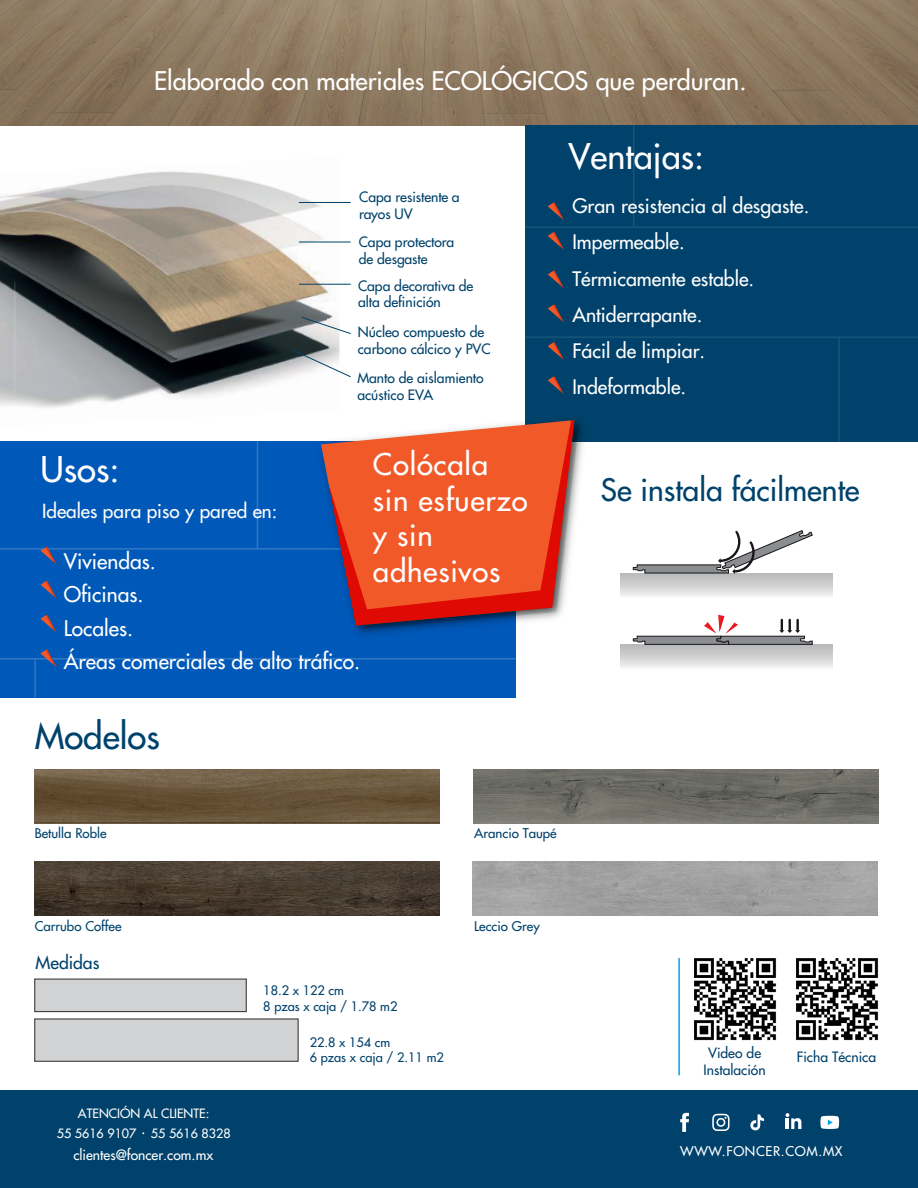
<style>
.page{position:relative;width:918px;height:1188px;background:#fff}
.page>*{position:absolute;margin:0;border:0;box-sizing:border-box;transform-origin:0 0}
.t1{font:34.5px "Futura";color:#fff}
.t2{font:34.5px "Futura";color:#00426b}
.t3{font:30.15px "Futura";color:#00426b}
.t4{font:29.1px/35.8px "Futura";letter-spacing:.025em;color:#fff}
.t5{font:25.05px "Futura";color:#fff}
.t6{font:21px/33.5px "Futura";color:#fff}
.t7{font:19.5px/36.2px "Futura";color:#fff}
.t8{font:18.9px "Futura";color:#fff}
.t9{font:17.55px "Futura";color:#00426b}
.t10{font:13.95px/16.6px "Futura";color:#00426b}
.t11{font:13.95px "Futura";color:#fff}
.t12{font:13.2px "Futura";letter-spacing:.05em;color:#fff}
.t13{font:13.05px "Futura";color:#00426b}
.t14{font:12.75px/15.3px "Futura";color:#00426b}
.t15{font:12.6px/19.8px "Futura";color:#fff;text-align:center}
</style>
<div class="page">
<img style="left:0;top:171px;width:339px;height:237px">
<div style="left:34px;top:1018px;width:265px;height:44px;background:#d1d2d4;border:1px solid #3e3e3f"></div>
<div style="left:34px;top:979px;width:213px;height:33px;background:#d1d2d4;border:1px solid #3e3e3f"></div>
<div style="left:0;top:441px;width:516px;height:257px;background:#0058b8"></div>
<div style="left:0;top:1090px;width:918px;height:98px;background:#00426b"></div>
<svg style="left:620px;top:644px;width:212px;height:24px;background:#d3d3d3"></svg>
<svg style="left:620px;top:573px;width:212px;height:23px;background:#d2d2d2"></svg>
<svg style="left:632px;top:530px;width:181px;height:44px"></svg>
<svg style="left:632px;top:615px;width:181px;height:30px"></svg>
<svg style="left:680px;top:1113px;width:9px;height:19px"></svg>
<svg style="left:712px;top:1114px;width:18px;height:17px"></svg>
<svg style="left:786px;top:1113px;width:15px;height:16px"></svg>
<svg style="left:820px;top:1116px;width:19px;height:13px"></svg>
<svg style="left:750px;top:1114px;width:14px;height:16px"></svg>
<hr style="left:14px;top:282px;width:2px;height:110px;background:#fff">
<img style="left:0;top:0;width:918px;height:125px">
<hr style="left:299px;top:202px;width:52px;height:1px;background:#00426b">
<hr style="left:299px;top:242px;width:52px;height:1px;background:#00426b">
<hr style="left:299px;top:284px;width:52px;height:1px;background:#00426b">
<svg style="left:301px;top:316px;width:50px;height:19px"></svg>
<svg style="left:292px;top:349px;width:59px;height:29px"></svg>
<div style="left:525px;top:125px;width:393px;height:317px;background:#00426b"></div>
<svg style="left:548px;top:202px;width:16px;height:18px"></svg>
<svg style="left:548px;top:232px;width:16px;height:18px"></svg>
<svg style="left:548px;top:270px;width:16px;height:18px"></svg>
<svg style="left:548px;top:304px;width:16px;height:18px"></svg>
<svg style="left:548px;top:342px;width:16px;height:18px"></svg>
<svg style="left:548px;top:376px;width:16px;height:18px"></svg>
<hr style="left:678px;top:958px;width:2px;height:117px;background:#00a2df">
<hr style="left:0;top:548px;width:516px;height:2px;background:#fff">
<hr style="left:0;top:658px;width:516px;height:2px;background:#fff">
<hr style="left:257px;top:438px;width:1px;height:110px;background:#fff">
<hr style="left:34px;top:660px;width:2px;height:38px;background:#fff">
<img style="left:312px;top:420px;width:271px;height:215px">
<svg style="left:321px;top:420px;width:8px;height:206px"></svg>
<svg style="left:329px;top:420px;width:245px;height:206px;background:#dd5e41"></svg>
<hr style="left:525px;top:227px;width:393px;height:1px;background:#fff">
<hr style="left:525px;top:336px;width:393px;height:2px;background:#fff">
<hr style="left:633px;top:125px;width:1px;height:101px;background:#fff">
<hr style="left:838px;top:338px;width:2px;height:104px;background:#fff">
<img style="left:35px;top:769px;width:405px;height:54px">
<img style="left:35px;top:862px;width:405px;height:53px">
<img style="left:474px;top:769px;width:405px;height:54px">
<img style="left:472px;top:862px;width:405px;height:53px">
<img style="left:796px;top:958px;width:83px;height:83px">
<img style="left:694px;top:958px;width:83px;height:83px">
<svg style="left:40px;top:547px;width:17px;height:18px"></svg>
<svg style="left:40px;top:581px;width:17px;height:18px"></svg>
<svg style="left:40px;top:615px;width:17px;height:18px"></svg>
<svg style="left:40px;top:649px;width:17px;height:18px"></svg>
<h3 class="t5" style="left:154px;top:65px;width:594px">Elaborado con materiales ECOLÓGICOS que perduran.</h3>
<p class="t10" style="left:359px;top:189px;width:102px">Capa resistente a rayos UV</p>
<p class="t10" style="left:359px;top:234px;width:97px">Capa protectora de desgaste</p>
<p class="t10" style="left:358px;top:277px;width:117px">Capa decorativa de alta definición</p>
<p class="t10" style="left:358px;top:323px;width:134px">Núcleo compuesto de carbono cálcico y PVC</p>
<p class="t10" style="left:357px;top:370px;width:128px">Manto de aislamiento acústico EVA</p>
<h1 class="t1" style="left:40px;top:448px;width:81px">Usos:</h1>
<h3 class="t8" style="left:42px;top:499px;width:237px">Ideales para piso y pared en:</h3>
<h3 class="t6" style="left:64px;top:545px;width:298px">Viviendas.<br>Oficinas.<br>Locales.<br>Áreas comerciales de alto tráfico.</h3>
<h3 class="t4" style="left:373px;top:446px;width:156px">Colócala sin esfuerzo y sin adhesivos</h3>
<h1 class="t2" style="left:35px;top:714px;width:127px">Modelos</h1>
<h1 class="t1" style="left:569px;top:134px;width:137px">Ventajas:</h1>
<h3 class="t7" style="left:572px;top:188px;width:238px">Gran resistencia al desgaste.<br>Impermeable.<br>Térmicamente estable.<br>Antiderrapante.<br>Fácil de limpiar.<br>Indeformable.</h3>
<h2 class="t3" style="left:601px;top:471px;width:260px">Se instala fácilmente</h2>
<p class="t13" style="left:35px;top:825px;width:73px">Betulla Roble</p>
<p class="t13" style="left:35px;top:918px;width:88px">Carrubo Coffee</p>
<p class="t9" style="left:36px;top:951px;width:65px">Medidas</p>
<p class="t15" style="left:57px;top:1104px;width:175px">ATENCIÓN AL CLIENTE:<br>55 5616 9107 55 5616 8328</p>
<p class="t11" style="left:73px;top:1146px;width:141px">clientes@foncer.com.mx</p>
<p class="t13" style="left:474px;top:825px;width:84px">Arancio Taupé</p>
<p class="t14" style="left:263px;top:983px;width:136px">18.2 x 122 cm<br>8 pzas x caja / 1.78 m2</p>
<p class="t14" style="left:310px;top:1035px;width:136px">22.8 x 154 cm<br>6 pzas x caja / 2.11 m2</p>
<p class="t13" style="left:474px;top:918px;width:67px">Leccio Grey</p>
<p class="t10" style="left:704px;top:1045px;width:64px;text-align:center">Video de<br>Instalación</p>
<p class="t10" style="left:797px;top:1048px;width:81px">Ficha Técnica</p>
<p class="t12" style="left:680px;top:1143px;width:164px">WWW.FONCER.COM.MX</p>
</div>
